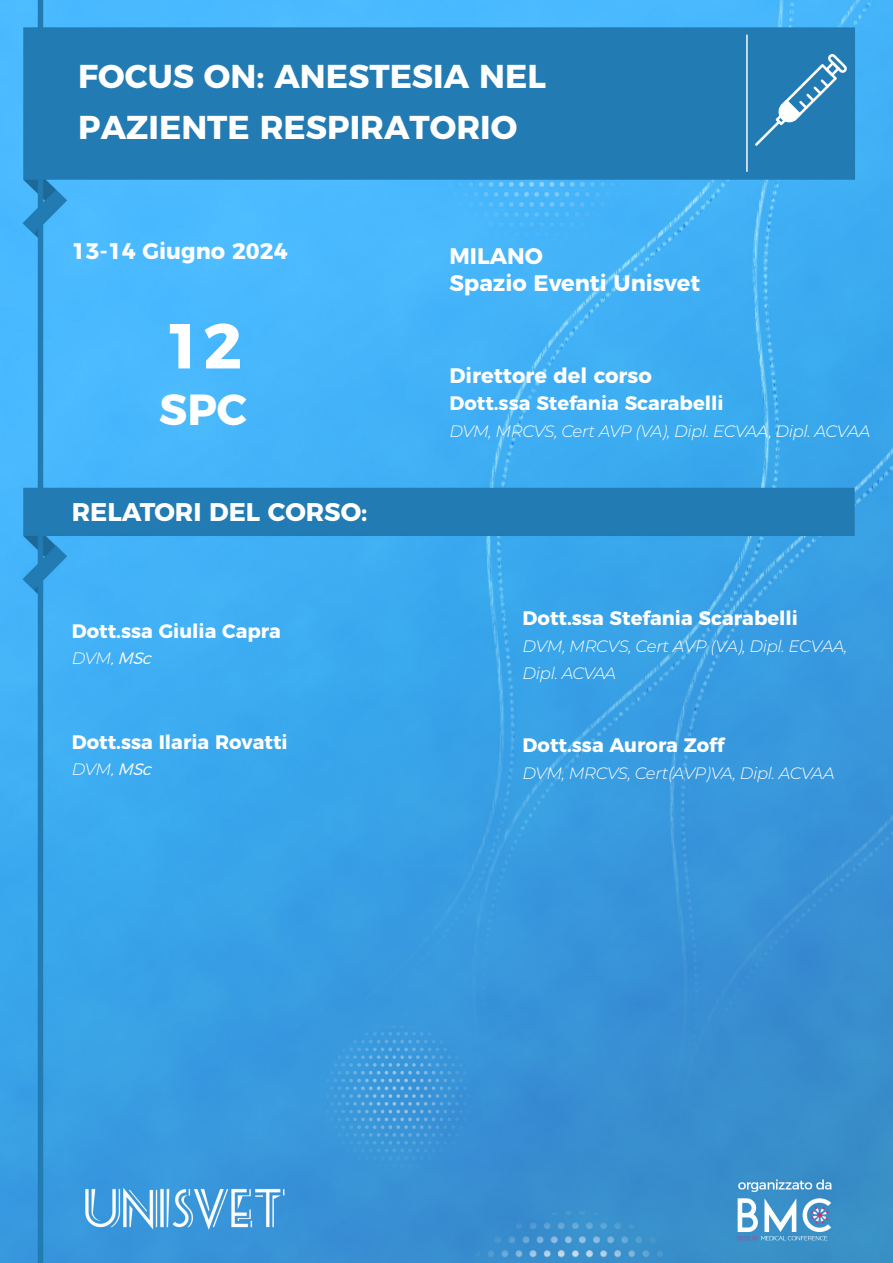
<style>
.page{position:relative;width:893px;height:1263px;background:#fff}
.page>*{position:absolute;margin:0;border:0;box-sizing:border-box;transform-origin:0 0}
.t1{font:700 63.45px "Montserrat";color:#fff}
.t2{font:700 43.5px "Montserrat";color:#fff}
.t3{font:700 33px/51px "Montserrat";color:#fff}
.t4{font:700 25.5px "Montserrat";color:#fff}
.t5{font:700 22.5px "Montserrat";color:#fff}
.t6{font:700 21px "Montserrat";color:#fff}
.t7{font:700 19.5px "Montserrat";color:#fff}
.t8{font:italic 300 16.5px/27.2px "Montserrat";letter-spacing:-.02em;color:#fff}
.t9{font:italic 300 16.5px "Montserrat";color:#fff}
.s1{font-style:inherit}
</style>
<div class="page">
<img style="left:0;top:0;width:893px;height:1263px">
<svg style="left:755px;top:54px;width:92px;height:92px;background:#3b8abb"></svg>
<p class="t3" style="left:78px;top:48px;width:469px">FOCUS ON: ANESTESIA NEL<br>PAZIENTE RESPIRATORIO</p>
<p class="t5" style="left:72px;top:232px;width:217px">13-14 Giugno 2024</p>
<p class="t5" style="left:449px;top:237px;width:95px">MILANO</p>
<p class="t5" style="left:449px;top:264px;width:252px">Spazio Eventi Unisvet</p>
<p class="t1" style="left:164px;top:294px;width:80px">12</p>
<p class="t2" style="left:159px;top:374px;width:89px">SPC</p>
<p class="t4" style="left:72px;top:491px;width:297px">RELATORI DEL CORSO:</p>
<p class="t7" style="left:72px;top:615px;width:211px">Dott.ssa Giulia Capra</p>
<p class="t9" style="left:72px;top:645px;width:87px"><span class="s1">DVM</span>,MSc</p>
<p class="t7" style="left:72px;top:726px;width:217px">Dott.ssa Ilaria Rovatti</p>
<p class="t9" style="left:72px;top:757px;width:87px"><span class="s1">DVM</span>,MSc</p>
<p class="t6" style="left:449px;top:358px;width:204px">Direttore del corso</p>
<p class="t7" style="left:449px;top:387px;width:276px">Dott.ssa Stefania Scarabelli</p>
<p class="t8" style="left:449px;top:417px;width:422px">DVM, MRCVS, Cert AVP (VA), Dipl. ECVAA, Dipl. ACVAA</p>
<p class="t7" style="left:523px;top:602px;width:277px">Dott.ssa Stefania Scarabelli</p>
<p class="t8" style="left:523px;top:632px;width:326px">DVM, MRCVS, Cert AVP (VA), Dipl. ECVAA,<br>Dipl. ACVAA</p>
<p class="t7" style="left:523px;top:729px;width:203px">Dott.ssa Aurora Zoff</p>
<p class="t8" style="left:523px;top:759px;width:313px">DVM, MRCVS, Cert(AVP)VA, Dipl. ACVAA</p>
</div>
